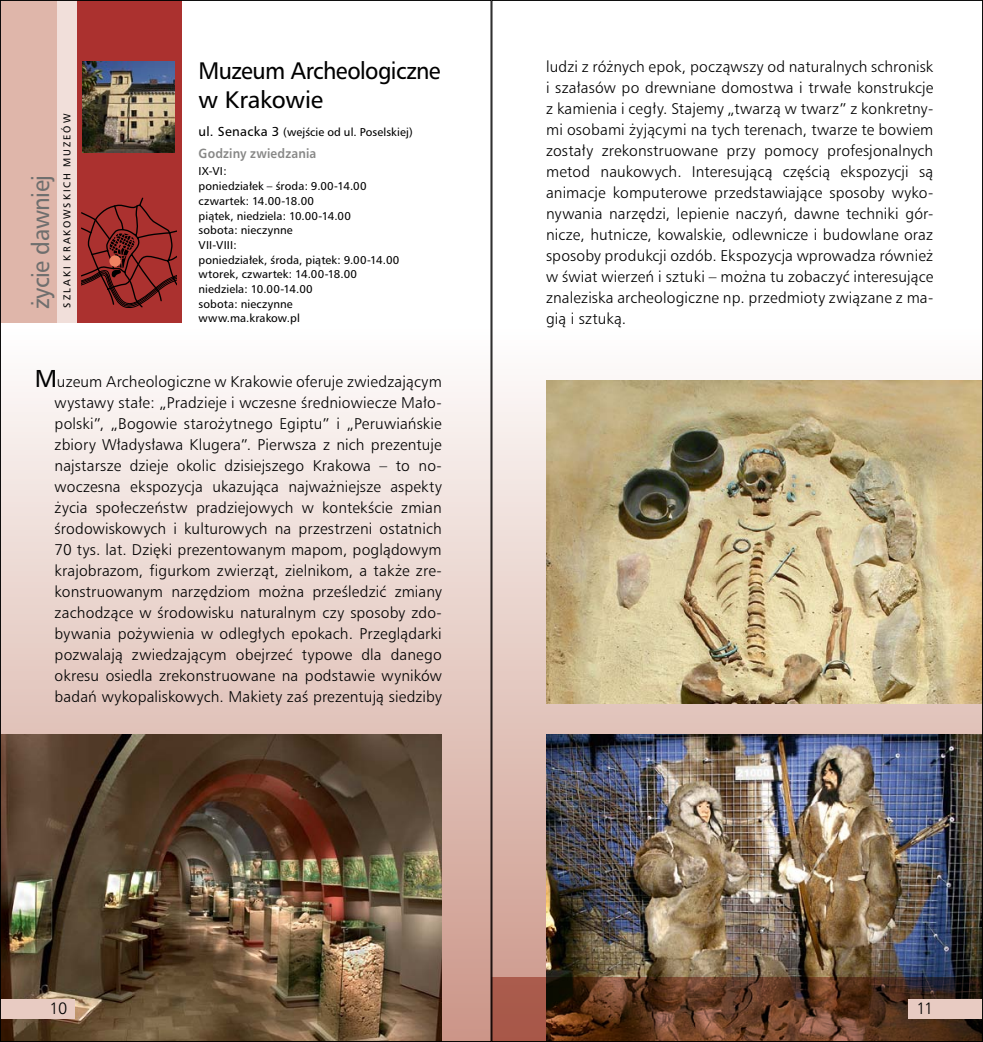
<style>
.page{position:relative;width:983px;height:1042px;background:#fff}
.page>*{position:absolute;margin:0;border:0;box-sizing:border-box;transform-origin:0 0}
.t1{font:24.5px "Humnst 777 PL";letter-spacing:-.02em;color:#6f6f6e;scale:.95 1}
.t2{font:23.97px/28.7px "Humnst 777 PL";letter-spacing:-.025em;color:#000;scale:.95 1}
.t3{font:15.75px "Humnst 777 Lt PL";color:#000}
.t4{font:14.88px/21px "Humnst 777 Lt PL";letter-spacing:.01em;color:#000;text-align:justify}
.t5{font:700 12.78px "Humnst 777 PL";letter-spacing:.015em;color:#878786;scale:.91 1}
.t6{font:11.38px/14.7px "Humnst 777 PL";letter-spacing:.01em;color:#000}
.t7{font:9.97px "Humnst 777 PL";letter-spacing:.195em;color:#000}
.s1{font-size:13.12px}
.s2{font-family:"Humnst 777 PL";font-size:24.5px}
</style>
<div class="page">
<div style="left:491px;top:322px;width:491px;height:720px;background:linear-gradient(to bottom,#fffffe,#c99385)"></div>
<div style="left:0;top:322px;width:491px;height:720px;background:linear-gradient(to bottom,#fffffe,#ca9486)"></div>
<div style="left:56px;top:0;width:21px;height:322px;background:#f1dfda"></div>
<div style="left:0;top:0;width:56px;height:322px;background:#dfb6aa"></div>
<div style="left:77px;top:0;width:104px;height:322px;background:#ab312f"></div>
<img style="left:2px;top:734px;width:439px;height:306px">
<img style="left:546px;top:734px;width:434px;height:243px">
<svg style="left:493px;top:977px;width:487px;height:63px;background:#623925"></svg>
<img style="left:83px;top:61px;width:91px;height:92px">
<img style="left:546px;top:381px;width:434px;height:322px">
<div style="left:0;top:999px;width:74px;height:19px;background:#e8cbc2"></div>
<div style="left:908px;top:999px;width:74px;height:19px;background:#e8cbc2"></div>
<svg style="left:82px;top:197px;width:94px;height:111px"></svg>
<p class="t7" style="left:61px;top:308px;width:195px;rotate:-90deg">SZLAKI KRAKOWSKICH MUZEÓW</p>
<h1 class="t1" style="left:25px;top:309px;width:144px;rotate:-90deg">życie dawniej</h1>
<h2 class="t2" style="left:198px;top:56px;width:256px">Muzeum Archeologiczne w Krakowie</h2>
<p class="t6" style="left:198px;top:125px;width:216px"><span class="s1">ul. Senacka 3</span> (wejście od ul. Poselskiej)</p>
<p class="t5" style="left:198px;top:145px;width:131px">Godziny zwiedzania</p>
<p class="t6" style="left:198px;top:164px;width:202px">IX-VI:<br>poniedziałek – środa: 9.00-14.00 czwartek: 14.00-18.00<br>piątek, niedziela: 10.00-14.00<br>sobota: nieczynne<br>VII-VIII:<br>poniedziałek, środa, piątek: 9.00-14.00 wtorek, czwartek: 14.00-18.00 niedziela: 10.00-14.00<br>sobota: nieczynne<br>www.ma.krakow.pl</p>
<p class="t4" style="left:55px;top:371px;width:388px;text-indent:-20px"><span class="s2">M</span>uzeum Archeologiczne w Krakowie oferuje zwiedzającym wystawy stałe: „Pradzieje i wczesne średniowiecze Mało&shy;polski”, „Bogowie starożytnego Egiptu” i „Peruwiańskie zbiory Władysława Klugera”. Pierwsza z nich prezentuje najstarsze dzieje okolic dzisiejszego Krakowa – to no&shy;woczesna ekspozycja ukazująca najważniejsze aspekty życia społeczeństw pradziejowych w kontekście zmian środowiskowych i kulturowych na przestrzeni ostatnich 70 tys. lat. Dzięki prezentowanym mapom, poglądowym krajobrazom, figurkom zwierząt, zielnikom, a także zre&shy;konstruowanym narzędziom można prześledzić zmiany zachodzące w środowisku naturalnym czy sposoby zdo&shy;bywania pożywienia w odległych epokach. Przeglądarki pozwalają zwiedzającym obejrzeć typowe dla danego okresu osiedla zrekonstruowane na podstawie wyników badań wykopaliskowych. Makiety zaś prezentują siedziby</p>
<p class="t4" style="left:546px;top:56px;width:388px">ludzi z różnych epok, począwszy od naturalnych schronisk i szałasów po drewniane domostwa i trwałe konstrukcje z kamienia i cegły. Stajemy „twarzą w twarz” z konkretny&shy;mi osobami żyjącymi na tych terenach, twarze te bowiem zostały zrekonstruowane przy pomocy profesjonalnych metod naukowych. Interesującą częścią ekspozycji są animacje komputerowe przedstawiające sposoby wyko&shy;nywania narzędzi, lepienie naczyń, dawne techniki gór&shy;nicze, hutnicze, kowalskie, odlewnicze i budowlane oraz sposoby produkcji ozdób. Ekspozycja wprowadza również w świat wierzeń i sztuki – można tu zobaczyć interesujące znaleziska archeologiczne np. przedmioty związane z ma&shy;gią i sztuką.</p>
<p class="t3" style="left:50px;top:998px;width:19px">10</p>
<p class="t3" style="left:916px;top:998px;width:18px">11</p>
</div>
